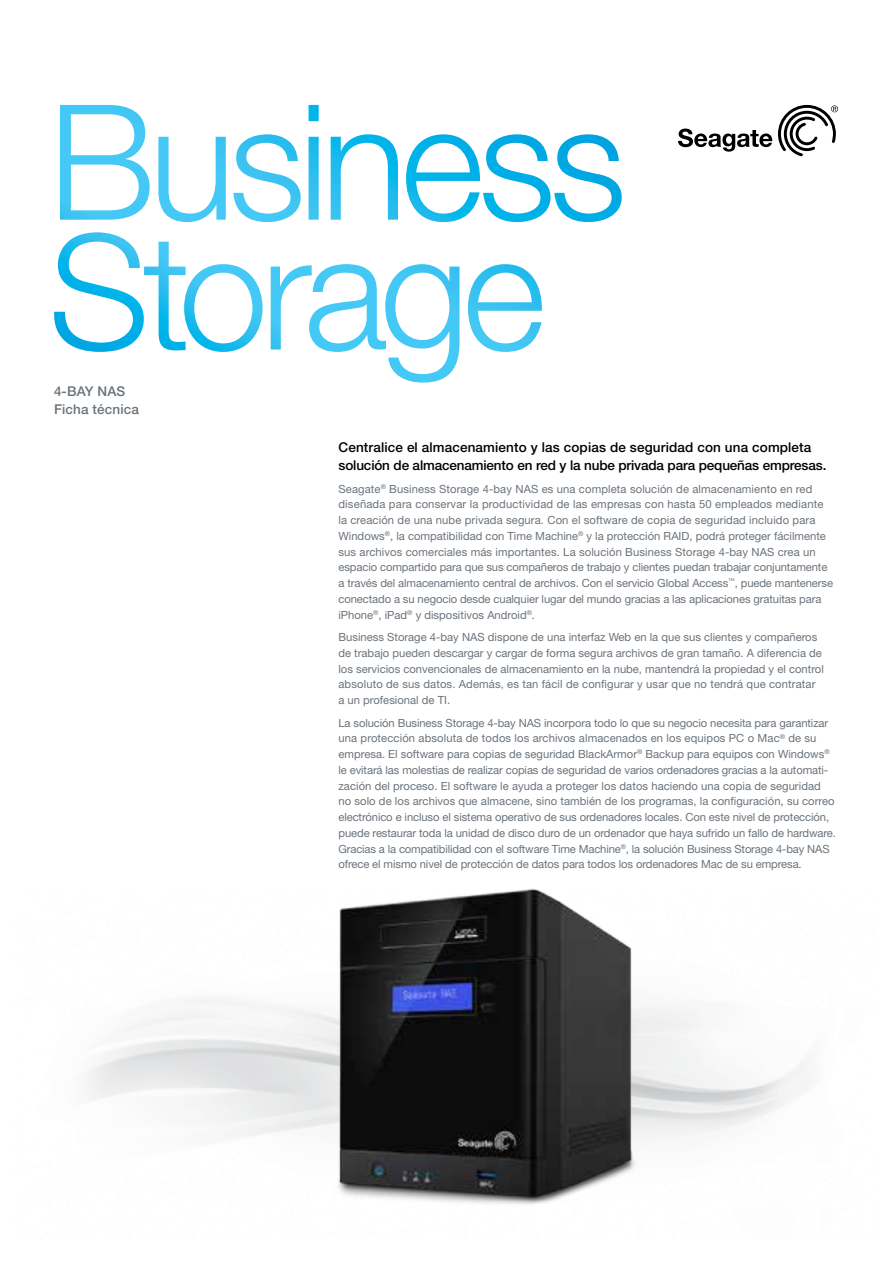
<style>
.page{position:relative;width:893px;height:1263px;background:#fff}
.page>*{position:absolute;margin:0;border:0;box-sizing:border-box;transform-origin:0 0}
.t1{font:500 13.5px/18px "Helvetica Neue LT Std";letter-spacing:-.01em;color:#000}
.t2{font:500 13.5px/18px "Helvetica Neue LT Std";letter-spacing:.01em;color:#6a737b}
.t3{font:11.25px/15.8px "Helvetica Neue LT Std";color:#6a737b}
</style>
<div class="page">
<img style="left:224px;top:888px;width:511px;height:319px">
<svg style="left:54px;top:105px;width:568px;height:247px"></svg>
<svg style="left:678px;top:129px;width:94px;height:23px"></svg>
<svg style="left:778px;top:105px;width:60px;height:51px"></svg>
<p class="t2" style="left:54px;top:383px;width:86px">4-BAY NAS<br>Ficha técnica</p>
<p class="t1" style="left:338px;top:438px;width:489px">Centralice el almacenamiento y las copias de seguridad con una completa solución de almacenamiento en red y la nube privada para pequeñas empresas.</p>
<p class="t3" style="left:338px;top:481px;width:496px">Seagate<sup>®</sup> Business Storage 4-bay NAS es una completa solución de almacenamiento en red diseñada para conservar la productividad de las empresas con hasta 50 empleados mediante la creación de una nube privada segura. Con el software de copia de seguridad incluido para Windows<sup>®</sup>, la compatibilidad con Time Machine<sup>®</sup> y la protección RAID, podrá proteger fácilmente sus archivos comerciales más importantes. La solución Business Storage 4-bay NAS crea un espacio compartido para que sus compañeros de trabajo y clientes puedan trabajar conjuntamente a través del almacenamiento central de archivos. Con el servicio Global Access<sup>™</sup>, puede mantenerse conectado a su negocio desde cualquier lugar del mundo gracias a las aplicaciones gratuitas para iPhone<sup>®</sup>, iPad<sup>®</sup> y dispositivos Android<sup>®</sup>.</p>
<p class="t3" style="left:338px;top:629px;width:487px">Business Storage 4-bay NAS dispone de una interfaz Web en la que sus clientes y compañeros de trabajo pueden descargar y cargar de forma segura archivos de gran tamaño. A diferencia de los servicios convencionales de almacenamiento en la nube, mantendrá la propiedad y el control absoluto de sus datos. Además, es tan fácil de configurar y usar que no tendrá que contratar a un profesional de TI.</p>
<p class="t3" style="left:338px;top:715px;width:499px">La solución Business Storage 4-bay NAS incorpora todo lo que su negocio necesita para garantizar una protección absoluta de todos los archivos almacenados en los equipos PC o Mac<sup>®</sup> de su empresa. El software para copias de seguridad BlackArmor<sup>®</sup> Backup para equipos con Windows<sup>® </sup>le evitará las molestias de realizar copias de seguridad de varios ordenadores gracias a la automati&shy;zación del proceso. El software le ayuda a proteger los datos haciendo una copia de seguridad no solo de los archivos que almacene, sino también de los programas, la configuración, su correo electrónico e incluso el sistema operativo de sus ordenadores locales. Con este nivel de protección, puede restaurar toda la unidad de disco duro de un ordenador que haya sufrido un fallo de hardware.<br>Gracias a la compatibilidad con el software Time Machine<sup>®</sup>, la solución Business Storage 4-bay NAS ofrece el mismo nivel de protección de datos para todos los ordenadores Mac de su empresa.</p>
</div>
